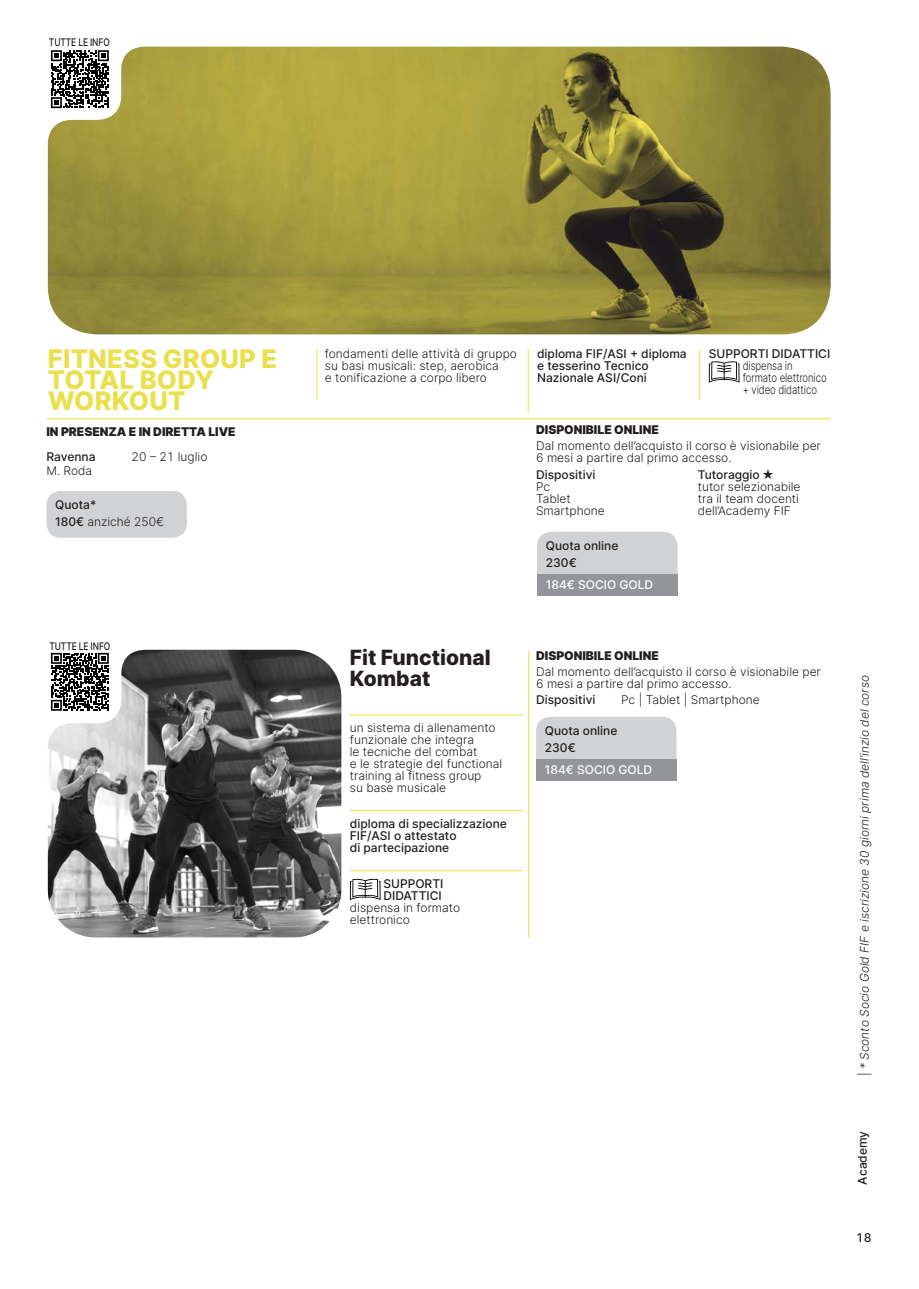
<style>
.page{position:relative;width:919px;height:1289px;background:#fff}
.page>*{position:absolute;margin:0;border:0;box-sizing:border-box;transform-origin:0 0}
.t1{font:800 25.5px/21px "Inter";letter-spacing:.01em;color:#eae04b}
.t2{font:800 21px/21px "Inter";color:#231f20}
.t3{font:300 12px/12px "Inter";color:#231f20}
.t4{font:500 12px/12px "Inter";color:#231f20}
.t5{font:italic 300 12px "Inter";color:#231f20}
.t6{font:900 12px "Inter";color:#231f20}
.t7{font:300 12px/12px "Inter";color:#231f20;scale:.8 1}
.t8{font:500 12px "Inter";color:#fff}
.t9{font:500 10.5px "Inter";letter-spacing:-.01em;color:#231f20;scale:.8 1}
.s1{font-weight:500}
.s2{font-style:normal}
</style>
<div class="page">
<hr style="left:47px;top:418px;width:783px;height:1px;background:#f1e03b">
<hr style="left:527px;top:349px;width:1px;height:63px;background:#f1e03b">
<hr style="left:316px;top:349px;width:1px;height:50px;background:#f1e03b">
<hr style="left:699px;top:349px;width:1px;height:50px;background:#f1e03b">
<hr style="left:350px;top:714px;width:172px;height:1px;background:#f1e03b">
<hr style="left:350px;top:810px;width:172px;height:1px;background:#f1e03b">
<hr style="left:350px;top:870px;width:172px;height:1px;background:#f1e03b">
<hr style="left:528px;top:651px;width:1px;height:286px;background:#f1e03b">
<div style="left:46px;top:491px;width:141px;height:46px;background:#d1d2d4;border-radius:14px"></div>
<svg style="left:708px;top:361px;width:31px;height:21px"></svg>
<svg style="left:350px;top:878px;width:30px;height:22px"></svg>
<div style="left:536px;top:717px;width:140px;height:42px;background:#d1d2d4"></div>
<div style="left:536px;top:759px;width:140px;height:21px;background:#939598"></div>
<img style="left:47px;top:47px;width:784px;height:288px">
<img style="left:47px;top:649px;width:294px;height:288px">
<div style="left:537px;top:531px;width:140px;height:43px;background:#d1d2d4"></div>
<div style="left:537px;top:574px;width:140px;height:21px;background:#939598"></div>
<p class="t9" style="left:49px;top:35px;width:78px">TUTTE LE INFO</p>
<h1 class="t1" style="left:48px;top:347px;width:231px">FITNESS GROUP E<br>TOTAL BODY<br>WORKOUT</h1>
<p class="t3" style="left:325px;top:347px;width:194px">fondamenti delle attività di gruppo su basi musicali: step, aerobica<br>e tonificazione a corpo libero</p>
<p class="t6" style="left:46px;top:423px;width:191px">IN PRESENZA E IN DIRETTA LIVE</p>
<p class="t4" style="left:46px;top:451px;width:51px">Ravenna</p>
<p class="t3" style="left:131px;top:451px;width:77px">20 – 21 luglio</p>
<p class="t3" style="left:46px;top:464px;width:47px">M. Roda</p>
<p class="t3" style="left:55px;top:496px;width:110px;line-height:16.2px"><span class="s1">Quota*<br>180€</span> anziché 250€</p>
<p class="t4" style="left:537px;top:347px;width:151px">diploma FIF/ASI + diploma e tesserino Tecnico<br>Nazionale ASI/Coni</p>
<p class="t4" style="left:708px;top:347px;width:123px">SUPPORTI DIDATTICI</p>
<p class="t7" style="left:742px;top:359px;width:106px">dispensa in formato elettronico + video didattico</p>
<p class="t6" style="left:536px;top:421px;width:124px">DISPONIBILE ONLINE</p>
<p class="t3" style="left:536px;top:440px;width:286px">Dal momento dell’acquisto il corso è visionabile per<br>6 mesi a partire dal primo accesso.</p>
<p class="t4" style="left:536px;top:468px;width:61px">Dispositivi</p>
<p class="t4" style="left:697px;top:468px;width:78px">Tutoraggio ★</p>
<p class="t3" style="left:536px;top:480px;width:16px">Pc</p>
<p class="t3" style="left:697px;top:480px;width:104px">tutor selezionabile</p>
<p class="t3" style="left:536px;top:492px;width:36px">Tablet</p>
<p class="t3" style="left:697px;top:492px;width:103px">tra il team docenti</p>
<p class="t3" style="left:536px;top:504px;width:70px">Smartphone</p>
<p class="t3" style="left:697px;top:504px;width:95px">dell’Academy FIF</p>
<p class="t4" style="left:546px;top:537px;width:74px;line-height:16.2px">Quota online<br>230€</p>
<p class="t8" style="left:546px;top:576px;width:109px">184€ SOCIO GOLD</p>
<p class="t9" style="left:49px;top:638px;width:78px">TUTTE LE INFO</p>
<h2 class="t2" style="left:350px;top:646px;width:142px">Fit Functional<br>Kombat</h2>
<p class="t3" style="left:350px;top:721px;width:154px">un sistema di allenamento funzionale che integra<br>le tecniche del combat<br>e le strategie del functional training al fitness group<br>su base musicale</p>
<p class="t4" style="left:350px;top:817px;width:158px">diploma di specializzazione<br>FIF/ASI o attestato<br>di partecipazione</p>
<p class="t4" style="left:383px;top:877px;width:61px">SUPPORTI<br>DIDATTICI</p>
<p class="t3" style="left:350px;top:901px;width:112px">dispensa in formato elettronico</p>
<p class="t6" style="left:536px;top:646px;width:124px">DISPONIBILE ONLINE</p>
<p class="t3" style="left:536px;top:665px;width:286px">Dal momento dell’acquisto il corso è visionabile per<br>6 mesi a partire dal primo accesso.</p>
<p class="t4" style="left:536px;top:693px;width:61px">Dispositivi</p>
<p class="t3" style="left:621px;top:693px;width:140px">Pc | Tablet | Smartphone</p>
<p class="t4" style="left:545px;top:722px;width:74px;line-height:16.2px">Quota online<br>230€</p>
<p class="t8" style="left:545px;top:761px;width:109px">184€ SOCIO GOLD</p>
<p class="t5" style="left:856px;top:1076px;width:403px;rotate:-90deg"><span class="s2">|</span> * Sconto Socio Gold FIF e iscrizione 30 giorni prima dell’inzio del corso</p>
<p class="t4" style="left:856px;top:1184px;width:55px;rotate:-90deg">Academy</p>
<p class="t4" style="left:855px;top:1231px;width:17px">18</p>
</div>
